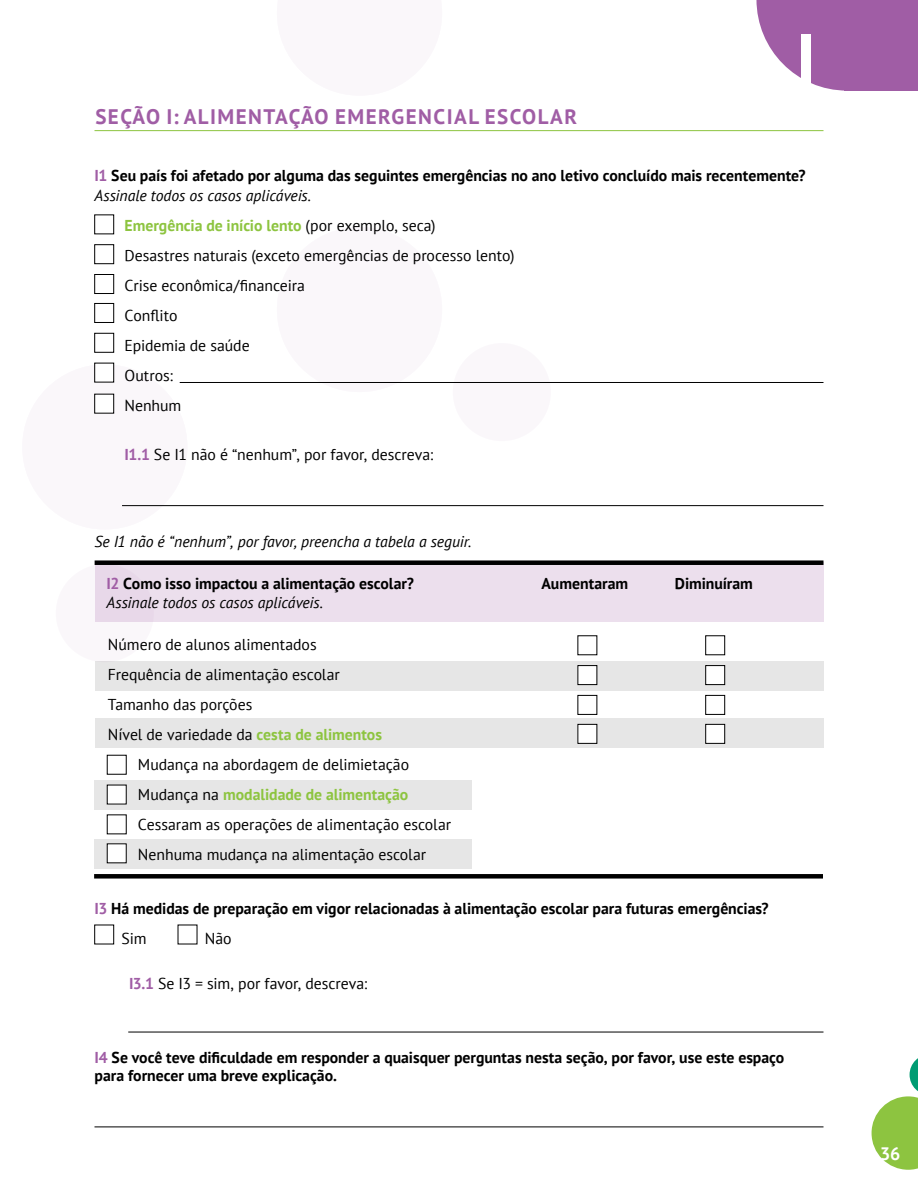
<style>
.page{position:relative;width:918px;height:1188px;background:#fff}
.page>*{position:absolute;margin:0;border:0;box-sizing:border-box;transform-origin:0 0}
.t1{font:700 72px "PT Sans";color:#fff}
.t2{font:700 21px "PT Sans";letter-spacing:.07em;color:#a05da5}
.t3{font:700 18px "PT Sans";color:#fff}
.t4{font:15.75px/30px "PT Sans";letter-spacing:-.005em;color:#000}
.t5{font:700 15.75px/19.5px "PT Sans";color:#000}
.t6{font:italic 15.75px "PT Sans";letter-spacing:-.005em;color:#000}
.t7{font:700 15.75px "PT Sans";color:#8dc440}
.s1{color:#a05da5}
.s2{font-weight:400;font-style:italic}
.s3{font-weight:700;color:#8dc440}
.s4{font-weight:700;color:#a05da5}
.s5{font-weight:400;color:#000}
.s6{font-weight:400}
</style>
<div class="page">
<svg style="left:872px;top:1058px;width:46px;height:112px"></svg>
<div style="left:277px;top:227px;width:165px;height:165px;background:#faf7fa;border-radius:50%"></div>
<div style="left:22px;top:364px;width:165px;height:166px;background:#faf7fa;border-radius:50%"></div>
<div style="left:453px;top:343px;width:98px;height:98px;background:#faf7fa;border-radius:50%"></div>
<div style="left:56px;top:564px;width:98px;height:98px;background:#faf7fa;border-radius:50%"></div>
<div style="left:95px;top:780px;width:377px;height:30px;background:#e6e6e6"></div>
<div style="left:95px;top:839px;width:377px;height:30px;background:#e6e6e6"></div>
<div style="left:95px;top:718px;width:729px;height:30px;background:#e6e6e6"></div>
<svg style="left:756px;top:0;width:162px;height:91px;background:#ac72b0"></svg>
<hr style="left:94px;top:130px;width:730px;height:1px;background:#8dc440">
<div style="left:95px;top:661px;width:729px;height:30px;background:#e6e6e6"></div>
<div style="left:95px;top:563px;width:729px;height:59px;background:#ecdfed"></div>
<div style="left:95px;top:560px;width:729px;height:5px;background:#000"></div>
<div style="left:94px;top:874px;width:729px;height:5px;background:#000"></div>
<hr style="left:128px;top:1032px;width:695px;height:1px;background:#000">
<div style="left:94px;top:925px;width:20px;height:19px;border:1px solid #000"></div>
<hr style="left:180px;top:382px;width:644px;height:1px;background:#000">
<div style="left:94px;top:215px;width:20px;height:19px;border:1px solid #000"></div>
<div style="left:94px;top:244px;width:20px;height:20px;border:1px solid #000"></div>
<div style="left:94px;top:274px;width:20px;height:20px;border:1px solid #000"></div>
<div style="left:94px;top:303px;width:20px;height:20px;border:1px solid #000"></div>
<div style="left:94px;top:333px;width:20px;height:19px;border:1px solid #000"></div>
<div style="left:95px;top:363px;width:19px;height:19px;background:#fff"></div>
<div style="left:94px;top:363px;width:20px;height:19px;border:1px solid #000"></div>
<div style="left:95px;top:394px;width:19px;height:19px;background:#fff"></div>
<div style="left:94px;top:394px;width:20px;height:19px;border:1px solid #000"></div>
<div style="left:107px;top:785px;width:19px;height:19px;background:#fff"></div>
<div style="left:107px;top:844px;width:19px;height:19px;background:#fff"></div>
<div style="left:578px;top:666px;width:19px;height:19px;background:#fff"></div>
<div style="left:578px;top:665px;width:19px;height:20px;border:1px solid #000"></div>
<div style="left:578px;top:695px;width:19px;height:20px;border:1px solid #000"></div>
<div style="left:578px;top:724px;width:19px;height:19px;background:#fff"></div>
<div style="left:578px;top:724px;width:19px;height:20px;border:1px solid #000"></div>
<div style="left:706px;top:666px;width:19px;height:19px;background:#fff"></div>
<div style="left:706px;top:665px;width:19px;height:20px;border:1px solid #000"></div>
<div style="left:706px;top:695px;width:19px;height:20px;border:1px solid #000"></div>
<div style="left:706px;top:724px;width:19px;height:19px;background:#fff"></div>
<div style="left:706px;top:724px;width:19px;height:20px;border:1px solid #000"></div>
<hr style="left:95px;top:1127px;width:729px;height:1px;background:#000">
<hr style="left:122px;top:505px;width:702px;height:1px;background:#000">
<h2 class="t2" style="left:95px;top:102px;width:483px">SEÇÃO I: ALIMENTAÇÃO EMERGENCIAL ESCOLAR</h2>
<h1 class="t1" style="left:796px;top:12px;width:22px">I</h1>
<p class="t5" style="left:94px;top:166px;width:713px"><span class="s1">I1</span> Seu país foi afetado por alguma das seguintes emergências no ano letivo concluído mais recentemente?<br><span class="s2">Assinale todos os casos aplicáveis.</span></p>
<p class="t4" style="left:125px;top:210px;width:392px"><span class="s3">Emergência de início lento</span> (por exemplo, seca)<br>Desastres naturais (exceto emergências de processo lento)<br>Crise econômica/financeira<br>Conflito<br>Epidemia de saúde<br>Outros:<br>Nenhum</p>
<p class="t4" style="left:125px;top:439px;width:310px"><span class="s4">I1.1</span> Se I1 não é “nenhum”, por favor, descreva:</p>
<p class="t6" style="left:94px;top:531px;width:379px">Se I1 não é “nenhum”, por favor, preencha a tabela a seguir.</p>
<p class="t5" style="left:107px;top:574px;width:309px"><span class="s1">I2</span> Como isso impactou a alimentação escolar?</p>
<p class="t5" style="left:542px;top:574px;width:88px">Aumentaram</p>
<p class="t5" style="left:675px;top:574px;width:79px">Diminuíram</p>
<p class="t6" style="left:106px;top:593px;width:218px">Assinale todos os casos aplicáveis.</p>
<p class="t4" style="left:108px;top:629px;width:210px">Número de alunos alimentados</p>
<p class="t4" style="left:108px;top:659px;width:233px">Frequência de alimentação escolar</p>
<p class="t4" style="left:108px;top:689px;width:146px">Tamanho das porções</p>
<p class="t4" style="left:108px;top:719px;width:276px">Nível de variedade da <span class="s3">cesta de alimentos</span></p>
<p class="t4" style="left:138px;top:749px;width:273px">Mudança na abordagem de delimietação</p>
<p class="t7" style="left:138px;top:784px;width:272px"><span class="s5">Mudança na</span> modalidade de alimentação</p>
<p class="t4" style="left:138px;top:809px;width:315px">Cessaram as operações de alimentação escolar</p>
<p class="t4" style="left:138px;top:839px;width:290px">Nenhuma mudança na alimentação escolar</p>
<p class="t5" style="left:122px;top:893px;width:649px;line-height:30px;text-indent:-27px"><span class="s1">I3</span> Há medidas de preparação em vigor relacionadas à alimentação escolar para futuras emergências?<br><span class="s6">Sim</span></p>
<p class="t4" style="left:205px;top:923px;width:28px">Não</p>
<p class="t4" style="left:129px;top:968px;width:240px"><span class="s4">I3.1</span> Se I3 = sim, por favor, descreva:</p>
<p class="t5" style="left:94px;top:1048px;width:691px;line-height:18.8px"><span class="s1">I4</span> Se você teve dificuldade em responder a quaisquer perguntas nesta seção, por favor, use este espaço para fornecer uma breve explicação.</p>
<p class="t3" style="left:880px;top:1142px;width:22px">36</p>
</div>
